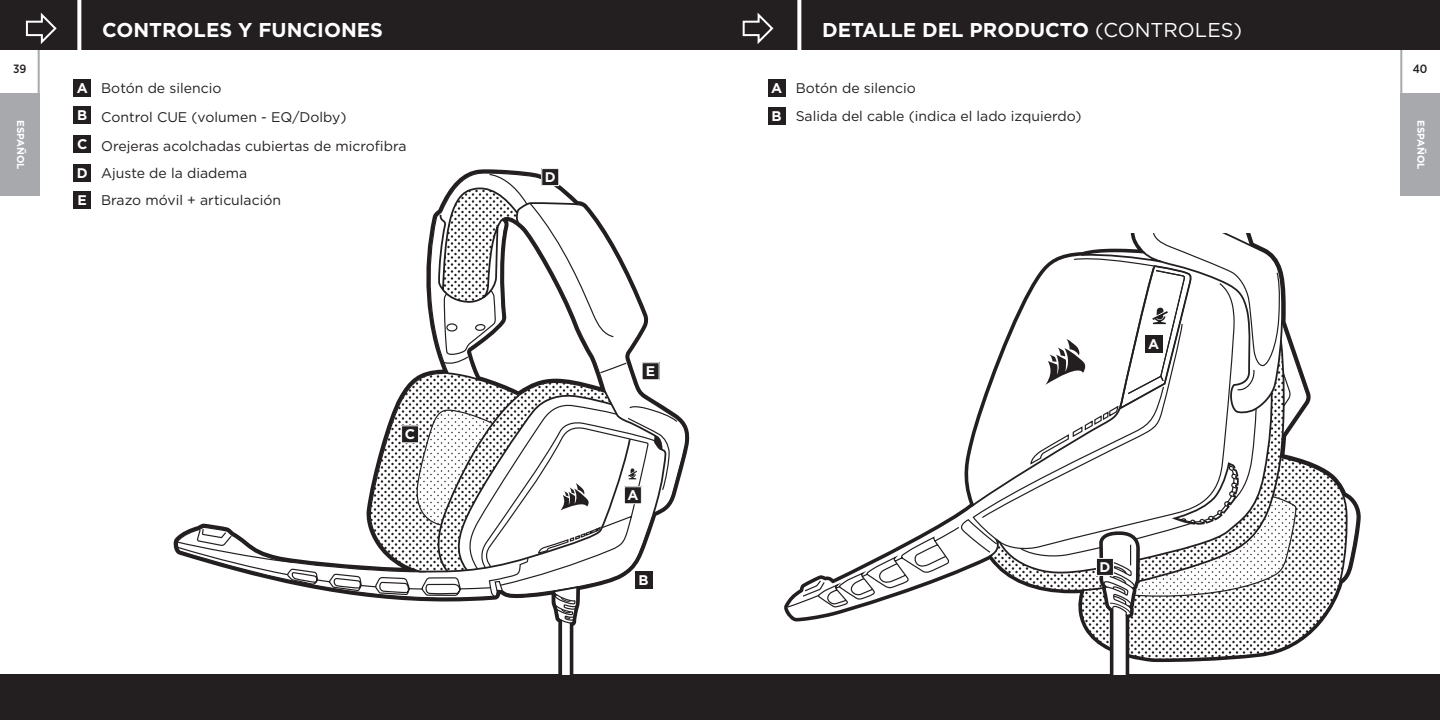
<style>
.page{position:relative;width:1440px;height:720px;background:#fff}
.page>*{position:absolute;margin:0;border:0;box-sizing:border-box;transform-origin:0 0}
.t1{font:700 20px "Gotham";color:#fff}
.t2{font:14px "Gotham";color:#231f20}
.t3{font:700 14px "Gotham";color:#fff}
.t4{font:500 12px "Gotham Narrow";color:#231f20}
.t5{font:700 10px "Gotham";color:#fff}
.s1{font-weight:400}
</style>
<div class="page">
<div style="left:1400px;top:94px;width:40px;height:102px;background:#a8a9ad"></div>
<div style="left:0;top:94px;width:40px;height:102px;background:#a8a9ad"></div>
<hr style="left:1400px;top:45px;width:2px;height:50px;background:#a8a9ad">
<hr style="left:38px;top:50px;width:2px;height:45px;background:#a8a9ad">
<div style="left:0;top:675px;width:720px;height:45px;background:#231f20"></div>
<div style="left:720px;top:0;width:720px;height:50px;background:#231f20"></div>
<div style="left:0;top:0;width:720px;height:50px;background:#231f20"></div>
<div style="left:720px;top:675px;width:720px;height:45px;background:#231f20"></div>
<svg style="left:797px;top:0;width:4px;height:50px"></svg>
<svg style="left:77px;top:0;width:4px;height:50px"></svg>
<svg style="left:176px;top:502px;width:192px;height:94px"></svg>
<svg style="left:368px;top:173px;width:310px;height:502px"></svg>
<svg style="left:1078px;top:598px;width:21px;height:47px"></svg>
<svg style="left:786px;top:586px;width:104px;height:23px"></svg>
<svg style="left:801px;top:265px;width:557px;height:333px"></svg>
<svg style="left:1046px;top:234px;width:237px;height:182px"></svg>
<svg style="left:1099px;top:455px;width:249px;height:220px"></svg>
<div style="left:74px;top:79px;width:17px;height:17px;background:#231f20"></div>
<div style="left:74px;top:165px;width:17px;height:17px;background:#231f20"></div>
<div style="left:74px;top:106px;width:17px;height:17px;background:#231f20"></div>
<div style="left:74px;top:191px;width:17px;height:17px;background:#231f20"></div>
<div style="left:74px;top:135px;width:17px;height:17px;background:#231f20"></div>
<div style="left:768px;top:79px;width:17px;height:17px;background:#231f20"></div>
<div style="left:768px;top:108px;width:17px;height:17px;background:#231f20"></div>
<div style="left:624px;top:487px;width:17px;height:17px;background:#231f20"></div>
<div style="left:624px;top:486px;width:18px;height:18px;border:1px solid #fff"></div>
<div style="left:635px;top:571px;width:17px;height:17px;background:#231f20"></div>
<div style="left:642px;top:363px;width:17px;height:17px;background:#231f20"></div>
<div style="left:642px;top:362px;width:18px;height:18px;border:1px solid #fff"></div>
<div style="left:402px;top:426px;width:17px;height:17px;background:#231f20"></div>
<div style="left:401px;top:425px;width:18px;height:18px;border:1px solid #fff"></div>
<div style="left:542px;top:169px;width:17px;height:17px;background:#231f20"></div>
<div style="left:541px;top:168px;width:18px;height:18px;border:1px solid #fff"></div>
<svg style="left:26px;top:13px;width:31px;height:31px"></svg>
<svg style="left:743px;top:13px;width:30px;height:31px"></svg>
<div style="left:1096px;top:558px;width:17px;height:17px;background:#231f20"></div>
<div style="left:1096px;top:558px;width:18px;height:18px;border:1px solid #fff"></div>
<div style="left:1145px;top:336px;width:17px;height:17px;background:#231f20"></div>
<h1 class="t1" style="left:102px;top:19px;width:282px">CONTROLES Y FUNCIONES</h1>
<h1 class="t1" style="left:822px;top:19px;width:422px">DETALLE DEL PRODUCTO <span class="s1">(CONTROLES)</span></h1>
<p class="t4" style="left:13px;top:63px;width:15px">39</p>
<p class="t4" style="left:1413px;top:63px;width:16px">40</p>
<p class="t5" style="left:27px;top:120px;width:51px;rotate:90deg">ESPAÑOL</p>
<p class="t2" style="left:101px;top:81px;width:122px">Botón de silencio</p>
<p class="t2" style="left:796px;top:81px;width:122px">Botón de silencio</p>
<p class="t3" style="left:77px;top:80px;width:13px">A</p>
<p class="t3" style="left:771px;top:80px;width:13px">A</p>
<p class="t3" style="left:77px;top:107px;width:12px">B</p>
<p class="t3" style="left:772px;top:108px;width:12px">B</p>
<p class="t2" style="left:101px;top:110px;width:247px">Control CUE (volumen - EQ/Dolby)</p>
<p class="t2" style="left:796px;top:109px;width:287px">Salida del cable (indica el lado izquierdo)</p>
<p class="t3" style="left:77px;top:136px;width:12px">C</p>
<p class="t2" style="left:101px;top:139px;width:307px">Orejeras acolchadas cubiertas de microfibra</p>
<p class="t3" style="left:77px;top:165px;width:12px">D</p>
<p class="t2" style="left:101px;top:166px;width:147px">Ajuste de la diadema</p>
<p class="t3" style="left:545px;top:169px;width:12px">D</p>
<p class="t3" style="left:78px;top:192px;width:11px">E</p>
<p class="t2" style="left:101px;top:193px;width:181px">Brazo móvil + articulación</p>
<p class="t3" style="left:405px;top:427px;width:12px">C</p>
<p class="t3" style="left:646px;top:363px;width:11px">E</p>
<p class="t3" style="left:627px;top:487px;width:13px">A</p>
<p class="t3" style="left:639px;top:572px;width:12px">B</p>
<p class="t3" style="left:1148px;top:336px;width:13px">A</p>
<p class="t3" style="left:1099px;top:559px;width:12px">D</p>
<p class="t5" style="left:1427px;top:120px;width:51px;rotate:90deg">ESPAÑOL</p>
</div>
